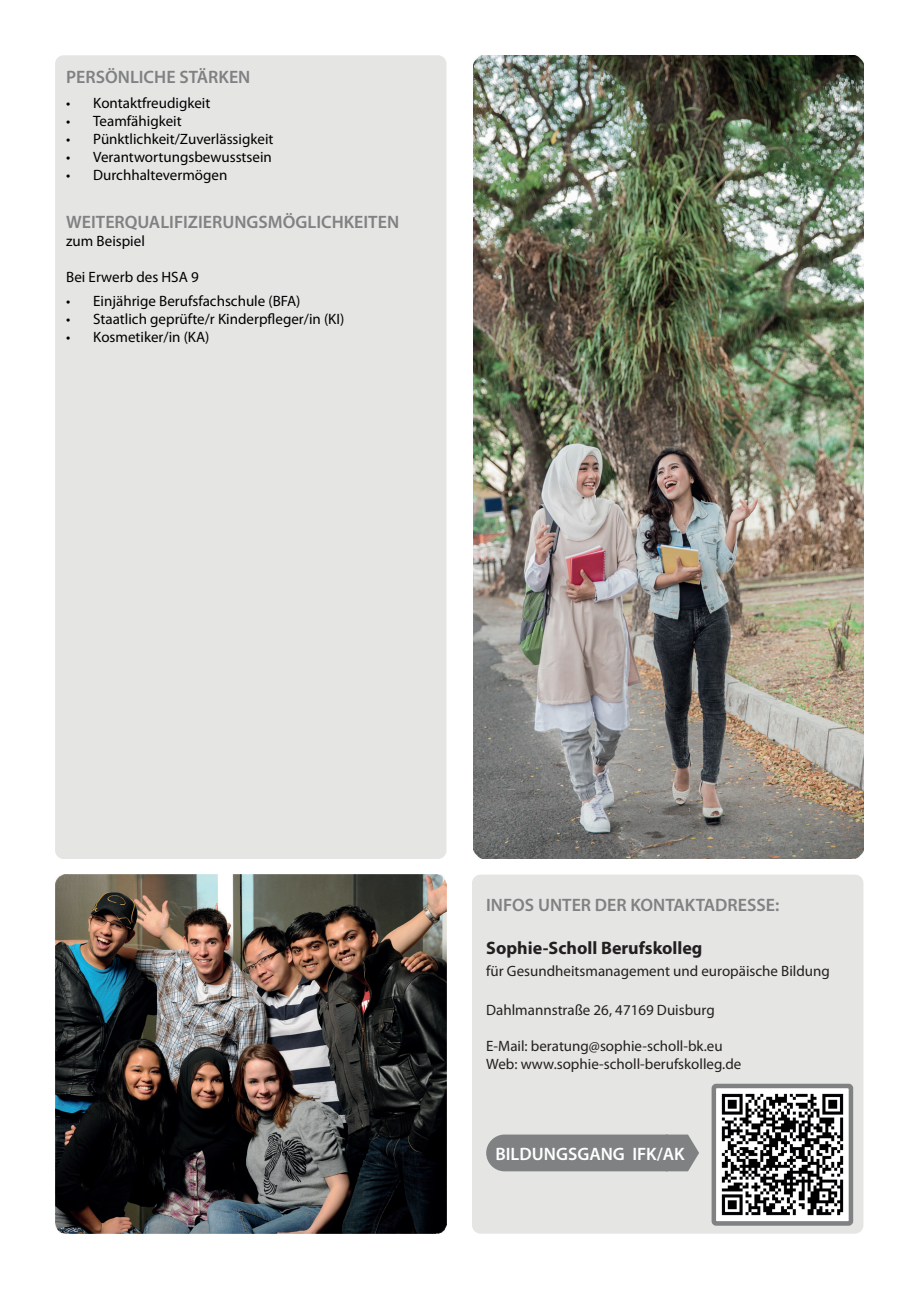
<style>
.page{position:relative;width:919px;height:1289px;background:#fff}
.page>*{position:absolute;margin:0;border:0;box-sizing:border-box;transform-origin:0 0}
.t1{font:600 18px "Myriad Pro";color:#7f8182}
.t2{font:700 18px "Myriad Pro";color:#231f20}
.t3{font:600 18px "Myriad Pro";color:#fff}
.t4{font:15px "Myriad Pro";color:#000001}
.t5{font:15px/18px "Myriad Pro";color:#231f20}
</style>
<div class="page">
<div style="left:55px;top:55px;width:391px;height:804px;background:#e5e5e3;border-radius:9px"></div>
<div style="left:472px;top:874px;width:391px;height:359px;background:#e5e5e3;border-radius:9px"></div>
<svg style="left:486px;top:1134px;width:213px;height:37px;background:#848687"></svg>
<img style="left:473px;top:55px;width:390px;height:804px">
<img style="left:55px;top:874px;width:391px;height:359px">
<img style="left:716px;top:1088px;width:132px;height:131px">
<div style="left:711px;top:1083px;width:142px;height:142px;border:4px solid #7f8182;border-radius:2px"></div>
<p class="t1" style="left:66px;top:65px;width:186px">PERSÖNLICHE STÄRKEN</p>
<p class="t4" style="left:66px;top:94px;width:146px">• Kontaktfreudigkeit</p>
<p class="t4" style="left:66px;top:112px;width:117px">• Teamfähigkeit</p>
<p class="t4" style="left:66px;top:130px;width:209px">• Pünktlichkeit/Zuverlässigkeit</p>
<p class="t4" style="left:66px;top:148px;width:207px">• Verantwortungsbewusstsein</p>
<p class="t4" style="left:66px;top:166px;width:163px">• Durchhaltevermögen</p>
<p class="t1" style="left:66px;top:210px;width:334px">WEITERQUALIFIZIERUNGSMÖGLICHKEITEN</p>
<p class="t4" style="left:66px;top:231px;width:80px">zum Beispiel</p>
<p class="t4" style="left:66px;top:267px;width:134px">Bei Erwerb des HSA 9</p>
<p class="t4" style="left:66px;top:292px;width:235px">• Einjährige Berufsfachschule (BFA)</p>
<p class="t4" style="left:66px;top:310px;width:279px">• Staatlich geprüfte/r Kinderpfleger/in (KI)</p>
<p class="t4" style="left:66px;top:328px;width:145px">• Kosmetiker/in (KA)</p>
<p class="t1" style="left:486px;top:893px;width:294px">INFOS UNTER DER KONTAKTADRESSE:</p>
<p class="t2" style="left:486px;top:936px;width:218px">Sophie-Scholl Berufskolleg</p>
<p class="t5" style="left:486px;top:961px;width:345px">für Gesundheitsmanagement und europäische Bildung</p>
<p class="t5" style="left:486px;top:1000px;width:230px">Dahlmannstraße 26, 47169 Duisburg</p>
<p class="t5" style="left:486px;top:1036px;width:257px">E-Mail: beratung@sophie-scholl-bk.eu<br>Web: www.sophie-scholl-berufskolleg.de</p>
<p class="t3" style="left:495px;top:1141px;width:191px">BILDUNGSGANG IFK/AK</p>
</div>
